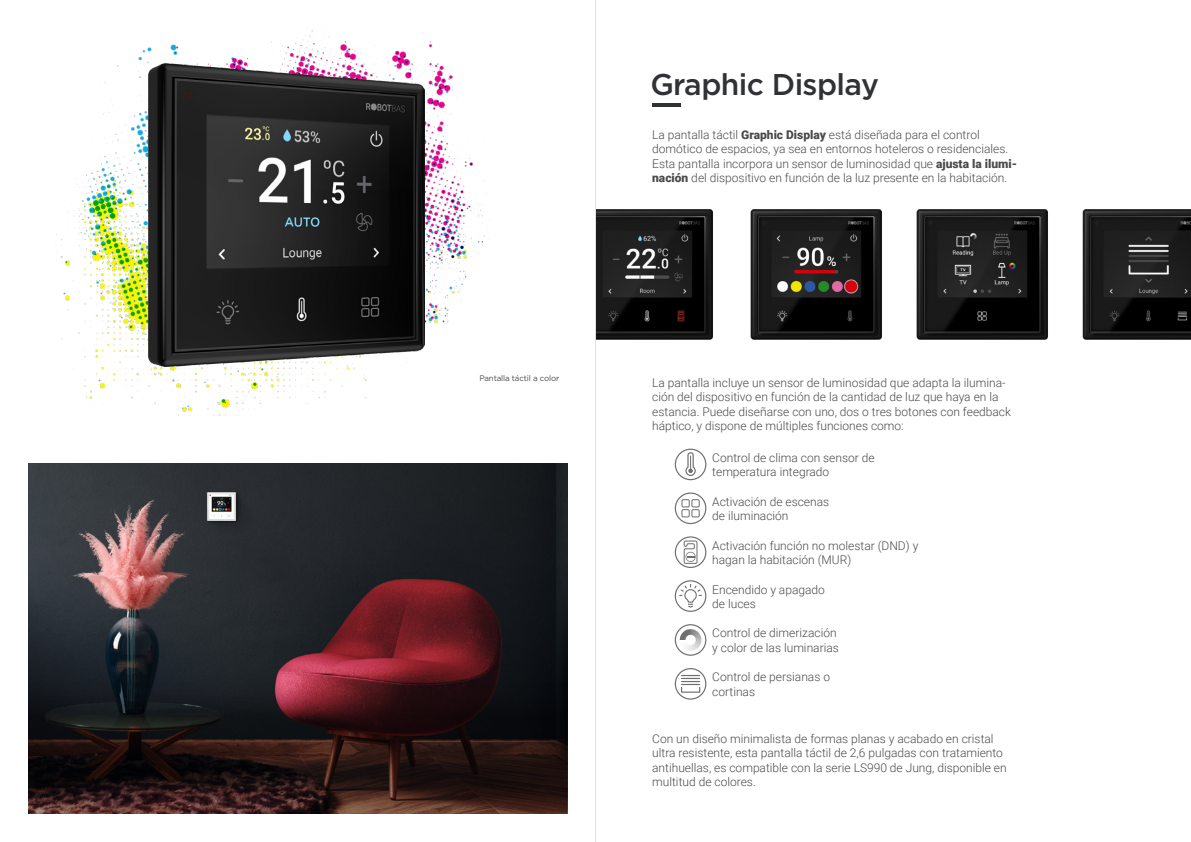
<style>
.page{position:relative;width:1191px;height:842px;background:#fff}
.page>*{position:absolute;margin:0;border:0;box-sizing:border-box;transform-origin:0 0}
.t1{font:500 30px "Gotham";letter-spacing:-.02em;color:#303235}
.t2{font:300 12px/14.4px "Roboto";color:#4a4a49}
.t3{font:8px "Gotham";letter-spacing:-.02em;color:#4a4a49}
.s1{font-weight:900}
</style>
<div class="page">
<img style="left:55px;top:23px;width:435px;height:398px">
<hr style="left:652px;top:103px;width:28px;height:4px;background:#2f3234">
<img style="left:149px;top:64px;width:275px;height:302px">
<img style="left:28px;top:463px;width:539px;height:216px">
<svg style="left:28px;top:679px;width:539px;height:135px;background:#271717"></svg>
<img style="left:1082px;top:209px;width:109px;height:131px">
<img style="left:916px;top:209px;width:132px;height:131px">
<img style="left:750px;top:209px;width:132px;height:131px">
<img style="left:596px;top:209px;width:117px;height:131px">
<svg style="left:685px;top:452px;width:11px;height:24px"></svg>
<div style="left:675px;top:449px;width:31px;height:31px;border:1px solid #706f6f;border-radius:50%"></div>
<svg style="left:681px;top:499px;width:18px;height:18px"></svg>
<div style="left:675px;top:492px;width:31px;height:32px;border:1px solid #706f6f;border-radius:50%"></div>
<div style="left:675px;top:536px;width:31px;height:32px;border:1px solid #706f6f;border-radius:50%"></div>
<svg style="left:683px;top:540px;width:14px;height:24px"></svg>
<svg style="left:678px;top:583px;width:24px;height:25px"></svg>
<div style="left:675px;top:580px;width:31px;height:32px;border:1px solid #706f6f;border-radius:50%"></div>
<svg style="left:681px;top:675px;width:20px;height:18px"></svg>
<div style="left:675px;top:668px;width:31px;height:32px;border:1px solid #706f6f;border-radius:50%"></div>
<div style="left:675px;top:624px;width:31px;height:32px;border:1px solid #706f6f;border-radius:50%"></div>
<svg style="left:680px;top:629px;width:21px;height:22px"></svg>
<hr style="left:595px;top:0;width:1px;height:842px;background:#e2e1e2">
<p class="t3" style="left:479px;top:373px;width:81px">Pantalla táctil a color</p>
<h1 class="t1" style="left:650px;top:65px;width:230px">Graphic Display</h1>
<p class="t2" style="left:652px;top:127px;width:366px">La pantalla táctil <span class="s1">Graphic Display</span> está diseñada para el control domótico de espacios, ya sea en entornos hoteleros o residenciales.<br>Esta pantalla incorpora un sensor de luminosidad que <span class="s1">ajusta la ilumi&shy;nación</span> del dispositivo en función de la luz presente en la habitación.</p>
<p class="t2" style="left:652px;top:375px;width:360px">La pantalla incluye un sensor de luminosidad que adapta la ilumina&shy;ción del dispositivo en función de la cantidad de luz que haya en la estancia. Puede diseñarse con uno, dos o tres botones con feedback háptico, y dispone de múltiples funciones como:</p>
<p class="t2" style="left:712px;top:450px;width:164px">Control de clima con sensor de temperatura integrado</p>
<p class="t2" style="left:712px;top:494px;width:118px">Activación de escenas de iluminación</p>
<p class="t2" style="left:712px;top:538px;width:208px">Activación función no molestar (DND) y hagan la habitación (MUR)</p>
<p class="t2" style="left:712px;top:582px;width:114px">Encendido y apagado de luces</p>
<p class="t2" style="left:712px;top:625px;width:128px">Control de dimerización y color de las luminarias</p>
<p class="t2" style="left:712px;top:669px;width:119px">Control de persianas o cortinas</p>
<p class="t2" style="left:652px;top:731px;width:356px">Con un diseño minimalista de formas planas y acabado en cristal ultra resistente, esta pantalla táctil de 2,6 pulgadas con tratamiento antihuellas, es compatible con la serie LS990 de Jung, disponible en multitud de colores.</p>
</div>
